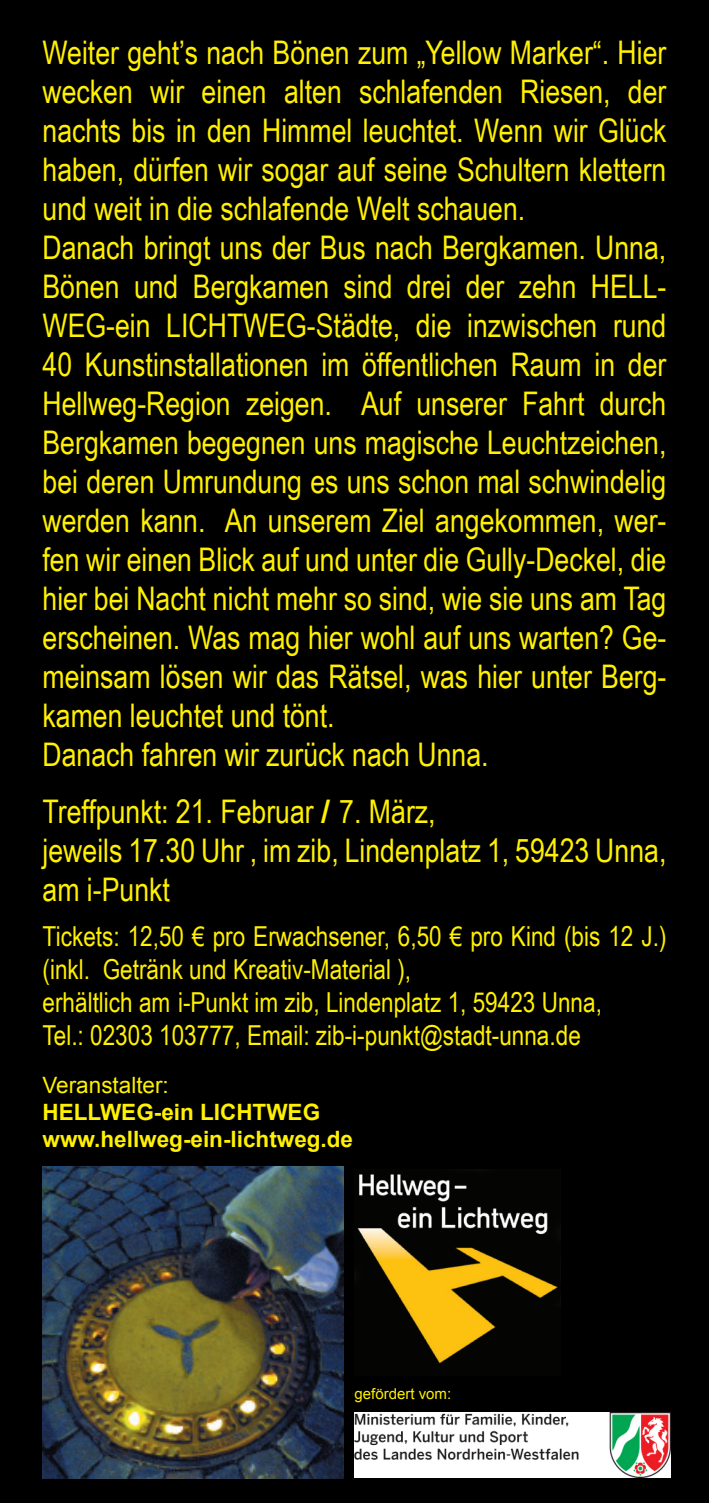
<style>
.page{position:relative;width:709px;height:1503px;background:#fff}
.page>*{position:absolute;margin:0;border:0;box-sizing:border-box;transform-origin:0 0}
.t1{font:32.5px/39px "Arial Narrow";color:#fff101;text-align:justify}
.t2{font:27.5px/33px "Arial Narrow";color:#fff101}
.t3{font:700 22.5px "Arial";color:#fff101}
.t4{font:22.5px "Arial";color:#fff101}
.t5{font:15px "Arial";color:#fff101}
.s1{font-family:"Arial";font-weight:700}
</style>
<div class="page">
<div style="left:0;top:0;width:709px;height:1502px;background:#000"></div>
<img style="left:43px;top:1166px;width:301px;height:312px">
<img style="left:354px;top:1412px;width:316px;height:64px">
<img style="left:354px;top:1169px;width:206px;height:195px">
<p class="t1" style="left:43px;top:32px;width:625px">Weiter geht’s nach Bönen zum „Yellow Marker“. Hier wecken wir einen alten schlafenden Riesen, der nachts bis in den Himmel leuchtet. Wenn wir Glück haben, dürfen wir sogar auf seine Schultern klettern und weit in die schlafende Welt schauen.</p>
<p class="t1" style="left:43px;top:227px;width:625px">Danach bringt uns der Bus nach Bergkamen. Unna, Bönen und Bergkamen sind drei der zehn HELL-WEG-ein LICHTWEG-Städte, die inzwischen rund 40 Kunstinstallationen im öffentlichen Raum in der Hellweg-Region zeigen. Auf unserer Fahrt durch Bergkamen begegnen uns magische Leuchtzeichen, bei deren Umrundung es uns schon mal schwindelig werden kann. An unserem Ziel angekommen, wer&shy;fen wir einen Blick auf und unter die Gully-Deckel, die hier bei Nacht nicht mehr so sind, wie sie uns am Tag erscheinen. Was mag hier wohl auf uns warten? Ge&shy;meinsam lösen wir das Rätsel, was hier unter Berg&shy;kamen leuchtet und tönt.</p>
<p class="t1" style="left:43px;top:734px;width:447px">Danach fahren wir zurück nach Unna.</p>
<p class="t1" style="left:43px;top:791px;width:394px">Treffpunkt: 21. Februar <span class="s1">/</span> 7. März,</p>
<p class="t1" style="left:43px;top:830px;width:625px">jeweils 17.30 Uhr , im zib, Lindenplatz 1, 59423 Unna,</p>
<p class="t1" style="left:43px;top:869px;width:129px">am i-Punkt</p>
<p class="t2" style="left:43px;top:919px;width:625px">Tickets: 12,50 € pro Erwachsener, 6,50 € pro Kind (bis 12 J.) (inkl. Getränk und Kreativ-Material ),</p>
<p class="t2" style="left:43px;top:985px;width:561px">erhältlich am i-Punkt im zib, Lindenplatz 1, 59423 Unna,</p>
<p class="t2" style="left:43px;top:1018px;width:540px">Tel.: 02303 103777, Email: zib-i-punkt@stadt-unna.de</p>
<p class="t4" style="left:43px;top:1070px;width:128px">Veranstalter:</p>
<p class="t3" style="left:43px;top:1097px;width:279px">HELLWEG-ein LICHTWEG</p>
<p class="t3" style="left:43px;top:1124px;width:312px">www.hellweg-ein-lichtweg.de</p>
<p class="t5" style="left:354px;top:1383px;width:98px">gefördert vom:</p>
</div>
